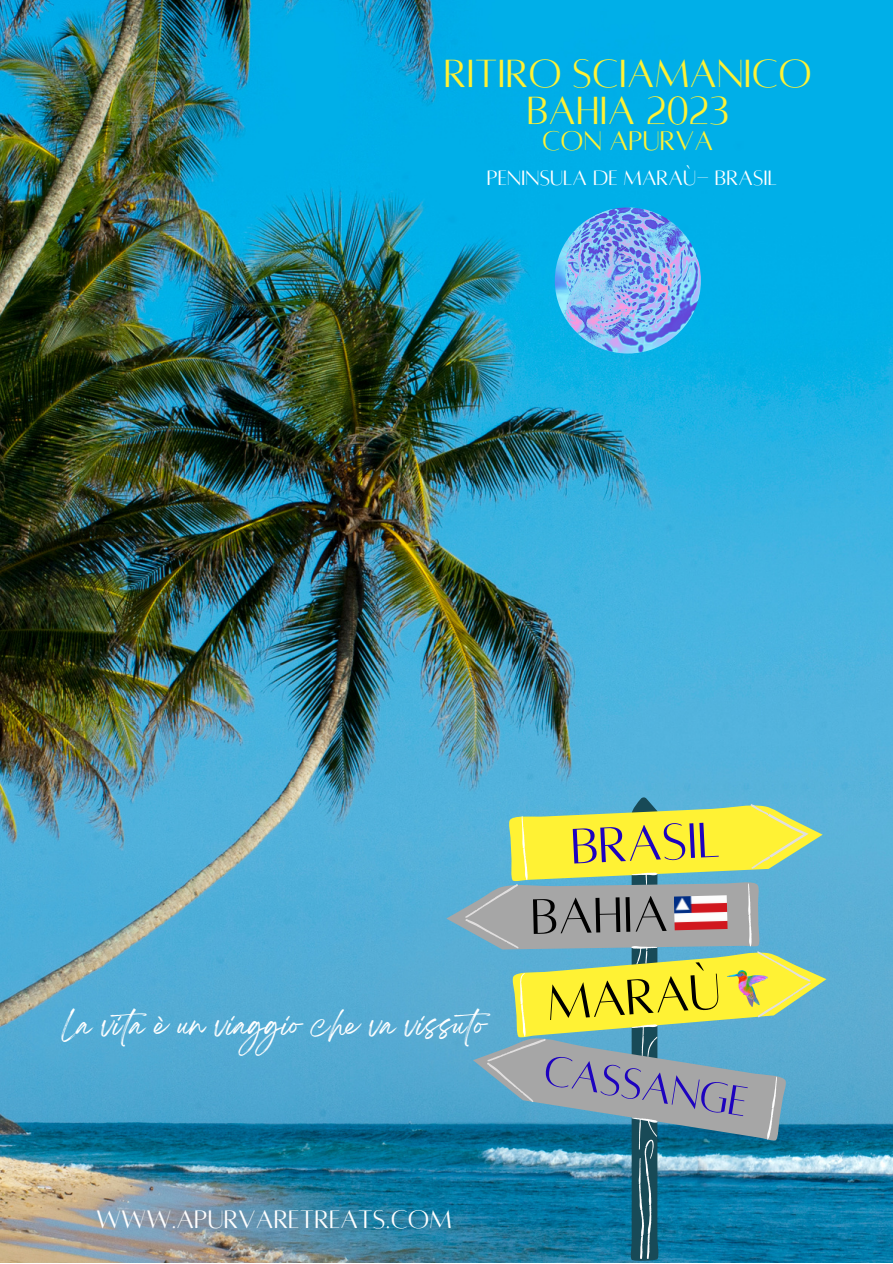
<style>
.page{position:relative;width:893px;height:1264px;background:#fff}
.page>*{position:absolute;margin:0;border:0;box-sizing:border-box;transform-origin:0 0}
.t1{font:54.9px "Alta regular";color:#000}
.t2{font:54.9px "Alta regular";color:#1d02bf}
.t3{font:46.2px "Alta regular";color:#1d02bf}
.t4{font:43.35px "Alta regular";color:#fff234}
.t5{font:29.85px "Alta regular";color:#fff234}
.t6{font:27.9px "Alta regular";color:#fff}
.t7{font:25.65px "Breathing";color:#fff}
.t8{font:22.95px "Alta regular";color:#fff}
</style>
<div class="page">
<img style="left:0;top:0;width:892px;height:1262px">
<svg style="left:508px;top:803px;width:318px;height:235px;background:#64b3cc"></svg>
<svg style="left:446px;top:879px;width:340px;height:262px;background:#469cc2"></svg>
<svg style="left:465px;top:804px;width:345px;height:298px;background:#7ab6b9"></svg>
<svg style="left:520px;top:815px;width:257px;height:443px;background:#88ad8b"></svg>
<img style="left:554px;top:207px;width:146px;height:146px;border-radius:50%">
<img style="left:673px;top:895px;width:54px;height:35px">
<img style="left:727px;top:970px;width:40px;height:36px">
<p class="t4" style="left:444px;top:52px;width:369px">RITIRO SCIAMANICO</p>
<p class="t4" style="left:526px;top:89px;width:204px">BAHIA 2023</p>
<p class="t5" style="left:542px;top:126px;width:172px">CON APURVA</p>
<p class="t8" style="left:486px;top:167px;width:292px">PENINSULA DE MARAÙ- BRASIL</p>
<p class="t2" style="left:569px;top:820px;width:151px;rotate:-3deg">BRASIL</p>
<p class="t7" style="left:62px;top:1016px;width:442px">La vita è un viaggio che va vissuto</p>
<p class="t6" style="left:96px;top:1205px;width:357px">WWW.APURVARETREATS.COM</p>
<p class="t1" style="left:530px;top:889px;width:139px;rotate:-1deg">BAHIA</p>
<p class="t1" style="left:545px;top:976px;width:175px;rotate:-4deg">MARAÙ</p>
<p class="t3" style="left:547px;top:1047px;width:207px;rotate:9deg">CASSANGE</p>
</div>
